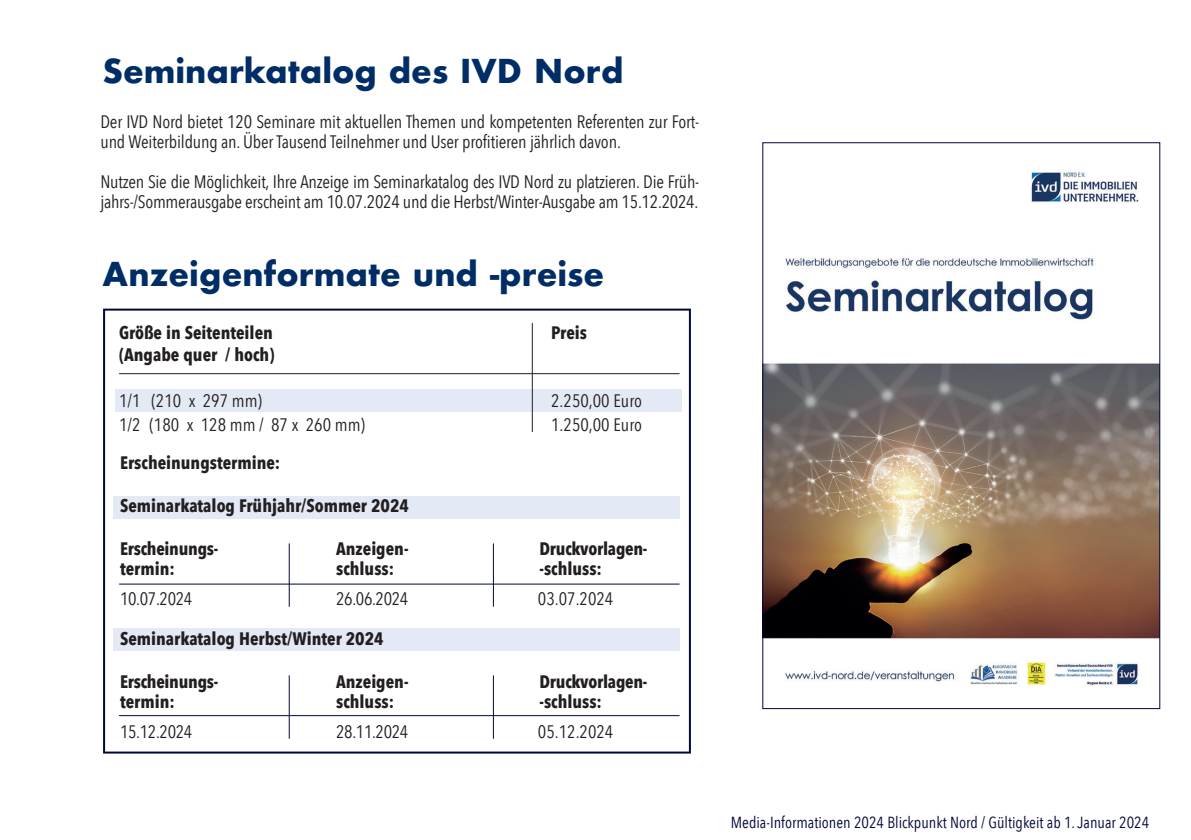
<style>
.page{position:relative;width:1191px;height:840px;background:#fff}
.page>*{position:absolute;margin:0;border:0;box-sizing:border-box;transform-origin:0 0}
.t1{font:700 32px "Futura";color:#002d66}
.t2{font:18px/20px "Avenir Next Condensed";letter-spacing:-.015em;color:#231f20}
.t3{font:700 18px "Avenir Next Condensed";color:#231f20}
.t4{font:16px "Avenir Next Condensed";color:#00073b}
</style>
<div class="page">
<div style="left:103px;top:308px;width:588px;height:445px;background:#fff;border:2px solid #00073b"></div>
<div style="left:115px;top:388px;width:566px;height:23px;background:#e4eaf5"></div>
<div style="left:113px;top:495px;width:566px;height:23px;background:#e4eaf5"></div>
<div style="left:113px;top:628px;width:566px;height:23px;background:#e4eaf5"></div>
<hr style="left:532px;top:323px;width:1px;height:109px;background:#231f20">
<hr style="left:119px;top:583px;width:560px;height:1px;background:#00073b">
<hr style="left:289px;top:543px;width:1px;height:63px;background:#00073b">
<hr style="left:493px;top:543px;width:1px;height:63px;background:#00073b">
<hr style="left:119px;top:373px;width:560px;height:1px;background:#231f20">
<hr style="left:119px;top:714px;width:560px;height:1px;background:#00073b">
<hr style="left:289px;top:675px;width:1px;height:63px;background:#00073b">
<hr style="left:493px;top:675px;width:1px;height:63px;background:#00073b">
<img style="left:764px;top:171px;width:394px;height:515px">
<h1 class="t1" style="left:102px;top:48px;width:522px">Seminarkatalog des IVD Nord</h1>
<p class="t2" style="left:100px;top:111px;width:600px">Der IVD Nord bietet 120 Seminare mit aktuellen Themen und kompetenten Referenten zur Fort&shy;und Weiterbildung an. Über Tausend Teilnehmer und User profitieren jährlich davon.</p>
<p class="t2" style="left:100px;top:171px;width:600px">Nutzen Sie die Möglichkeit, Ihre Anzeige im Seminarkatalog des IVD Nord zu platzieren. Die Früh&shy;jahrs-/Sommerausgabe erscheint am 10.07.2024 und die Herbst/Winter-Ausgabe am 15.12.2024.</p>
<h1 class="t1" style="left:102px;top:250px;width:503px">Anzeigenformate und -preise</h1>
<p class="t3" style="left:119px;top:321px;width:155px">Größe in Seitenteilen</p>
<p class="t3" style="left:551px;top:321px;width:37px">Preis</p>
<p class="t3" style="left:119px;top:343px;width:157px">(Angabe quer / hoch)</p>
<p class="t2" style="left:119px;top:389px;width:144px">1/1 (210 x 297 mm)</p>
<p class="t2" style="left:551px;top:389px;width:92px">2.250,00 Euro</p>
<p class="t2" style="left:119px;top:413px;width:247px">1/2 (180 x 128 mm / 87 x 260 mm)</p>
<p class="t2" style="left:551px;top:413px;width:92px">1.250,00 Euro</p>
<p class="t3" style="left:120px;top:451px;width:162px">Erscheinungstermine:</p>
<p class="t3" style="left:120px;top:494px;width:290px">Seminarkatalog Frühjahr/Sommer 2024</p>
<p class="t3" style="left:120px;top:537px;width:100px">Erscheinungs-</p>
<p class="t3" style="left:336px;top:537px;width:74px">Anzeigen-</p>
<p class="t3" style="left:539px;top:537px;width:109px">Druckvorlagen-</p>
<p class="t3" style="left:120px;top:557px;width:56px">termin:</p>
<p class="t3" style="left:336px;top:557px;width:59px">schluss:</p>
<p class="t3" style="left:539px;top:557px;width:64px">-schluss:</p>
<p class="t2" style="left:120px;top:587px;width:74px">10.07.2024</p>
<p class="t2" style="left:336px;top:587px;width:74px">26.06.2024</p>
<p class="t2" style="left:538px;top:587px;width:77px">03.07.2024</p>
<p class="t3" style="left:120px;top:627px;width:265px">Seminarkatalog Herbst/Winter 2024</p>
<p class="t3" style="left:120px;top:670px;width:100px">Erscheinungs-</p>
<p class="t3" style="left:336px;top:670px;width:74px">Anzeigen-</p>
<p class="t3" style="left:539px;top:670px;width:109px">Druckvorlagen-</p>
<p class="t3" style="left:120px;top:690px;width:56px">termin:</p>
<p class="t3" style="left:336px;top:690px;width:59px">schluss:</p>
<p class="t3" style="left:539px;top:690px;width:64px">-schluss:</p>
<p class="t2" style="left:120px;top:720px;width:74px">15.12.2024</p>
<p class="t2" style="left:336px;top:720px;width:74px">28.11.2024</p>
<p class="t2" style="left:538px;top:720px;width:77px">05.12.2024</p>
<p class="t4" style="left:731px;top:808px;width:420px">Media-Informationen 2024 Blickpunkt Nord / Gültigkeit ab 1. Januar 2024</p>
</div>
